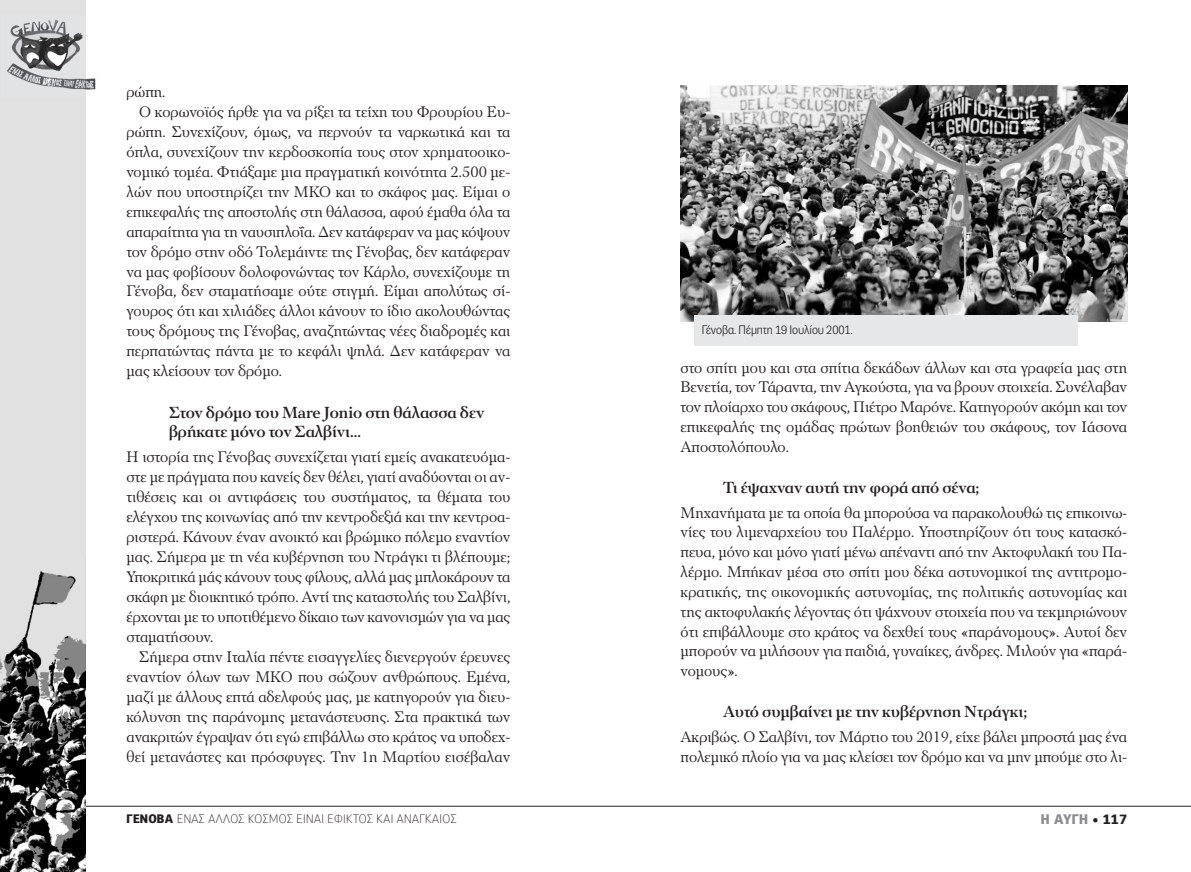
<style>
.page{position:relative;width:1191px;height:872px;background:#fff}
.page>*{position:absolute;margin:0;border:0;box-sizing:border-box;transform-origin:0 0}
.t1{font:500 16.5px/20px "PF Regal Text Pro";letter-spacing:-.005em;color:#231f20}
.t2{font:15.75px/20px "PF Regal Text Pro Regular A";color:#231f20;text-align:justify}
.t3{font:900 13.5px "PF Das Grotesk Pro";letter-spacing:.015em;color:#8a8c8f}
.t4{font:100 12px "PF Das Grotesk Pro";letter-spacing:.035em;color:#231f20}
.t5{font:300 12px "PF Das Grotesk Pro";letter-spacing:-.005em;color:#231f20}
.s1{font-weight:900}
.s2{color:#231f20}
</style>
<div class="page">
<hr style="left:55px;top:806px;width:1136px;height:1px;background:#231f20">
<img style="left:0;top:0;width:85px;height:872px">
<img style="left:2px;top:16px;width:94px;height:80px">
<img style="left:680px;top:85px;width:447px;height:236px">
<div style="left:694px;top:315px;width:384px;height:31px;background:#e6e7e9"></div>
<p class="t2" style="left:126px;top:83px;width:41px">ρώπη.</p>
<p class="t2" style="left:139px;top:103px;width:372px">Ο κορωνοϊός ήρθε για να ρίξει τα τείχη του Φρουρίου Ευ-</p>
<p class="t2" style="left:126px;top:123px;width:385px">ρώπη. Συνεχίζουν, όμως, να περνούν τα ναρκωτικά και τα</p>
<p class="t2" style="left:126px;top:143px;width:385px">όπλα, συνεχίζουν την κερδοσκοπία τους στον χρηματοοικο-</p>
<p class="t2" style="left:126px;top:163px;width:385px">νομικό τομέα. Φτιάξαμε μια πραγματική κοινότητα 2.500 με-</p>
<p class="t2" style="left:126px;top:183px;width:385px">λών που υποστηρίζει την ΜΚΟ και το σκάφος μας. Είμαι ο</p>
<p class="t2" style="left:126px;top:203px;width:385px">επικεφαλής της αποστολής στη θάλασσα, αφού έμαθα όλα τα</p>
<p class="t2" style="left:126px;top:222px;width:385px">απαραίτητα για τη ναυσιπλοΐα. Δεν κατάφεραν να μας κόψουν</p>
<p class="t2" style="left:126px;top:242px;width:385px">τον δρόμο στην οδό Τολεμάιντε της Γένοβας, δεν κατάφεραν</p>
<p class="t2" style="left:126px;top:262px;width:385px">να μας φοβίσουν δολοφονώντας τον Κάρλο, συνεχίζουμε τη</p>
<p class="t2" style="left:126px;top:282px;width:385px">Γένοβα, δεν σταματήσαμε ούτε στιγμή. Είμαι απολύτως σί-</p>
<p class="t2" style="left:126px;top:302px;width:385px">γουρος ότι και χιλιάδες άλλοι κάνουν το ίδιο ακολουθώντας</p>
<p class="t2" style="left:126px;top:322px;width:385px">τους δρόμους της Γένοβας, αναζητώντας νέες διαδρομές και</p>
<p class="t2" style="left:126px;top:342px;width:385px">περπατώντας πάντα με το κεφάλι ψηλά. Δεν κατάφεραν να</p>
<p class="t2" style="left:126px;top:362px;width:157px">μας κλείσουν τον δρόμο.</p>
<p class="t1" style="left:169px;top:402px;width:317px">Στον δρόμο του Mare Jonio στη θάλασσα δεν βρήκατε μόνο τον Σαλβίνι…</p>
<p class="t2" style="left:126px;top:448px;width:385px">Η ιστορία της Γένοβας συνεχίζεται γιατί εμείς ανακατευόμα&shy;στε με πράγματα που κανείς δεν θέλει, γιατί αναδύονται οι αν&shy;τιθέσεις και οι αντιφάσεις του συστήματος, τα θέματα του ελέγχου της κοινωνίας από την κεντροδεξιά και την κεντροα&shy;ριστερά. Κάνουν έναν ανοικτό και βρώμικο πόλεμο εναντίον μας. Σήμερα με τη νέα κυβέρνηση του Ντράγκι τι βλέπουμε; Υποκριτικά μάς κάνουν τους φίλους, αλλά μας μπλοκάρουν τα σκάφη με διοικητικό τρόπο. Αντί της καταστολής του Σαλβίνι, έρχονται με το υποτιθέμενο δίκαιο των κανονισμών για να μας σταματήσουν.</p>
<p class="t2" style="left:126px;top:648px;width:385px;text-indent:13px">Σήμερα στην Ιταλία πέντε εισαγγελίες διενεργούν έρευνες εναντίον όλων των ΜΚΟ που σώζουν ανθρώπους. Εμένα, μαζί με άλλους επτά αδελφούς μας, με κατηγορούν για διευ&shy;κόλυνση της παράνομης μετανάστευσης. Στα πρακτικά των ανακριτών έγραψαν ότι εγώ επιβάλλω στο κράτος να υποδεχ&shy;θεί μετανάστες και πρόσφυγες. Την 1η Μαρτίου εισέβαλαν</p>
<p class="t4" style="left:126px;top:811px;width:332px"><span class="s1">ΓΕΝΟΒΑ</span> EΝΑΣ ΑΛΛΟΣ ΚΟΣΜΟΣ ΕΙΝΑΙ ΕΦΙΚΤΟΣ ΚΑΙ ΑΝΑΓΚΑΙΟΣ</p>
<p class="t5" style="left:701px;top:322px;width:153px">Γένοβα. Πέμπτη 19 Ιουλίου 2001.</p>
<p class="t2" style="left:680px;top:359px;width:448px">στο σπίτι μου και στα σπίτια δεκάδων άλλων και στα γραφεία μας στη Βενετία, τον Τάραντα, την Αγκούστα, για να βρουν στοιχεία. Συνέλαβαν τον πλοίαρχο του σκάφους, Πιέτρο Μαρόνε. Κατηγορούν ακόμη και τον επικεφαλής της ομάδας πρώτων βοηθειών του σκάφους, τον Ιάσονα Αποστολόπουλο.</p>
<p class="t1" style="left:723px;top:477px;width:258px">Τι έψαχναν αυτή την φορά από σένα;</p>
<p class="t2" style="left:680px;top:504px;width:448px">Μηχανήματα με τα οποία θα μπορούσα να παρακολουθώ τις επικοινω&shy;νίες του λιμεναρχείου του Παλέρμο. Υποστηρίζουν ότι τους κατασκό&shy;πευα, μόνο και μόνο γιατί μένω απέναντι από την Ακτοφυλακή του Πα&shy;λέρμο. Μπήκαν μέσα στο σπίτι μου δέκα αστυνομικοί της αντιτρομο&shy;κρατικής, της οικονομικής αστυνομίας, της πολιτικής αστυνομίας και της ακτοφυλακής λέγοντας ότι ψάχνουν στοιχεία που να τεκμηριώνουν ότι επιβάλλουμε στο κράτος να δεχθεί τους «παράνομους». Αυτοί δεν μπορούν να μιλήσουν για παιδιά, γυναίκες, άνδρες. Μιλούν για «παρά&shy;νομους».</p>
<p class="t1" style="left:723px;top:701px;width:306px">Αυτό συμβαίνει με την κυβέρνηση Ντράγκι;</p>
<p class="t2" style="left:680px;top:728px;width:448px">Ακριβώς. Ο Σαλβίνι, τον Μάρτιο του 2019, είχε βάλει μπροστά μας ένα πολεμικό πλοίο για να μας κλείσει τον δρόμο και να μην μπούμε στο λι-</p>
<p class="t3" style="left:1041px;top:811px;width:88px">Η ΑΥΓΗ <span class="s2">• 117</span></p>
</div>
